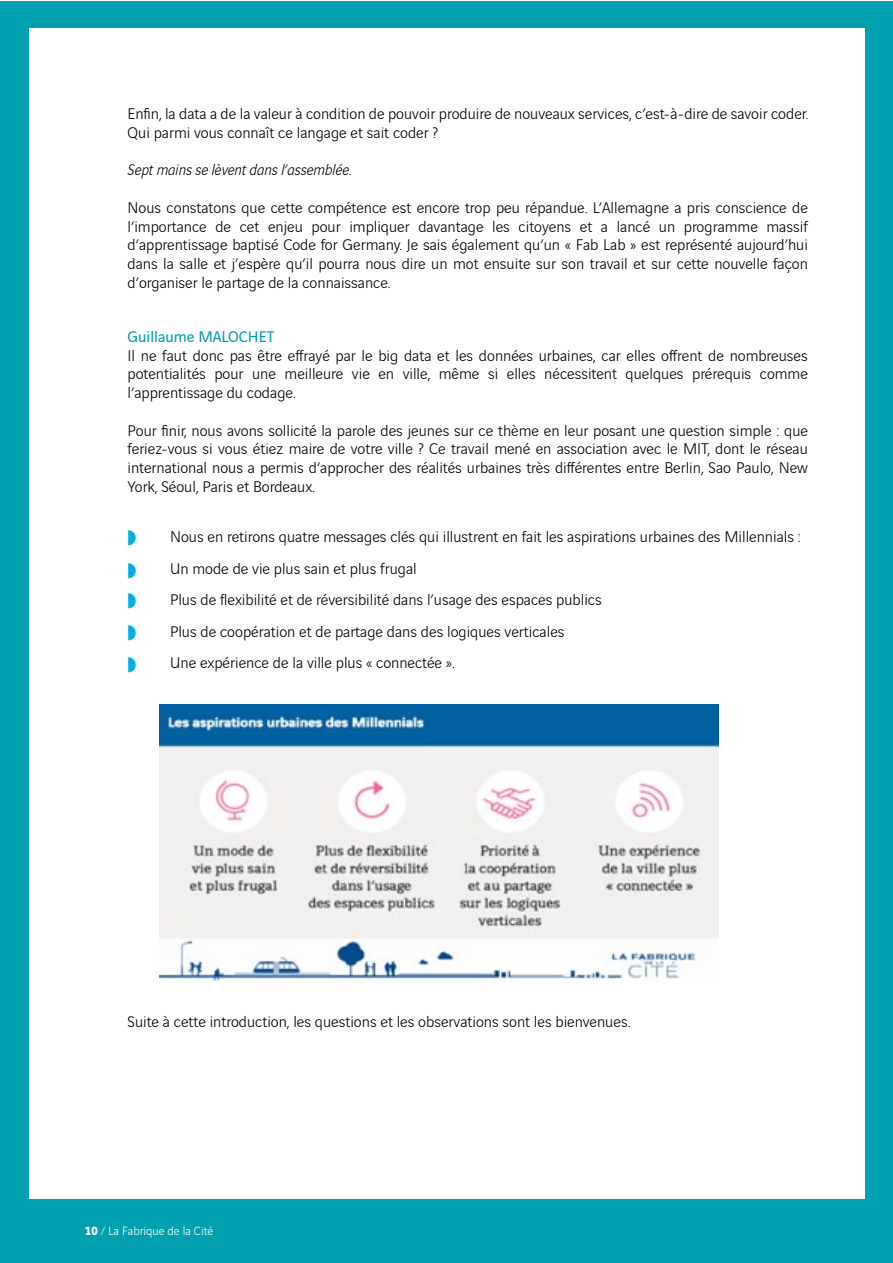
<style>
.page{position:relative;width:893px;height:1263px;background:#fff}
.page>*{position:absolute;margin:0;border:0;box-sizing:border-box;transform-origin:0 0}
.t1{font:21px/32.1px "Zapf Dingbats ITC";color:#00ade4;text-align:justify}
.t2{font:300 16.5px/18.8px "Vinci Sans";color:#000;text-align:justify}
.t3{font:italic 300 16.5px "Vinci Sans";color:#000}
.t4{font:16.5px "Vinci Sans";color:#019fb0}
.t5{font:300 12.75px "Vinci Sans";color:#fff}
.s1{font-weight:700}
</style>
<div class="page">
<div style="left:0;top:1px;width:892px;height:1262px;background:#019fb0"></div>
<div style="left:29px;top:29px;width:835px;height:1170px;background:#fff"></div>
<img style="left:159px;top:705px;width:560px;height:277px">
<p class="t2" style="left:128px;top:103px;width:682px">Enfin, la data a de la valeur à condition de pouvoir produire de nouveaux services, c’est-à-dire de savoir coder.<br>Qui parmi vous connaît ce langage et sait coder ?</p>
<p class="t3" style="left:128px;top:158px;width:225px">Sept mains se lèvent dans l’assemblée.</p>
<p class="t2" style="left:128px;top:197px;width:682px">Nous constatons que cette compétence est encore trop peu répandue. L’Allemagne a pris conscience de l’importance de cet enjeu pour impliquer davantage les citoyens et a lancé un programme massif d’apprentissage baptisé Code for Germany. Je sais également qu’un « Fab Lab » est représenté aujourd’hui dans la salle et j’espère qu’il pourra nous dire un mot ensuite sur son travail et sur cette nouvelle façon d’organiser le partage de la connaissance.</p>
<p class="t4" style="left:128px;top:324px;width:148px">Guillaume MALOCHET</p>
<p class="t2" style="left:128px;top:344px;width:682px">Il ne faut donc pas être effrayé par le big data et les données urbaines, car elles offrent de nombreuses potentialités pour une meilleure vie en ville, même si elles nécessitent quelques prérequis comme l’apprentissage du codage.</p>
<p class="t2" style="left:128px;top:419px;width:682px">Pour finir, nous avons sollicité la parole des jeunes sur ce thème en leur posant une question simple : que feriez-vous si vous étiez maire de votre ville ? Ce travail mené en association avec le MIT, dont le réseau international nous a permis d’approcher des réalités urbaines très différentes entre Berlin, Sao Paulo, New York, Séoul, Paris et Bordeaux.</p>
<p class="t2" style="left:170px;top:519px;width:632px;line-height:31.5px;text-align:left">Nous en retirons quatre messages clés qui illustrent en fait les aspirations urbaines des Millennials :<br>Un mode de vie plus sain et plus frugal<br>Plus de flexibilité et de réversibilité dans l’usage des espaces publics<br>Plus de coopération et de partage dans des logiques verticales<br>Une expérience de la ville plus « connectée ».</p>
<p class="t1" style="left:128px;top:585px;width:11px">◗ ◗ ◗</p>
<p class="t2" style="left:128px;top:1011px;width:504px">Suite à cette introduction, les questions et les observations sont les bienvenues.</p>
<p class="t5" style="left:85px;top:1221px;width:130px"><span class="s1">10</span> / La Fabrique de la Cité</p>
</div>
